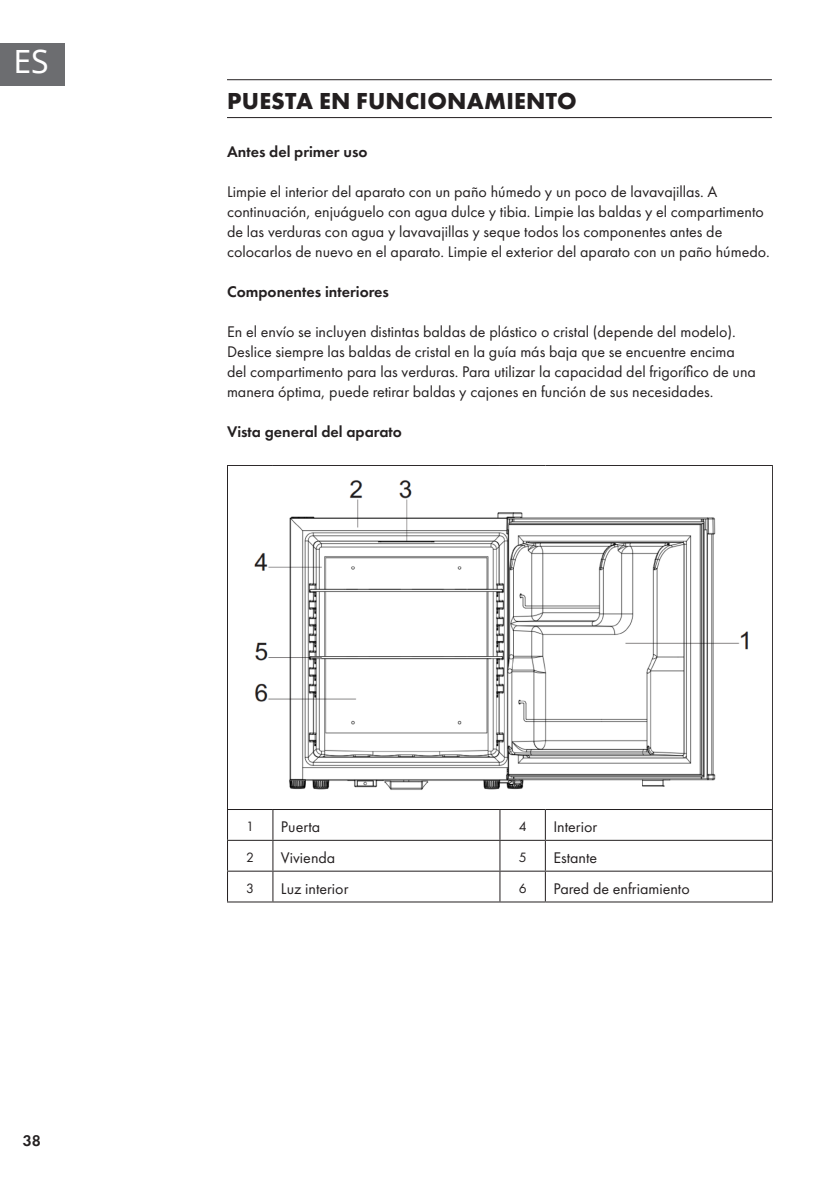
<style>
.page{position:relative;width:840px;height:1191px;background:#fff}
.page>*{position:absolute;margin:0;border:0;box-sizing:border-box;transform-origin:0 0}
.t1{font:32px "Noto Sans";color:#fff}
.Super_Headline{font:700 24px "Futura PTW08";letter-spacing:.01em;color:#231f20}
.Base_Text{font:16px/20px "Futura PTW08";color:#231f20}
.Base_Text-2{font:600 16px "Futura PTW08";color:#231f20}
.Tabelle{font:16px "Futura PTW08";color:#231f20}
.Tabelle-2{font:14px "Futura PTW08";color:#231f20}
</style>
<div class="page">
<div style="left:0;top:43px;width:65px;height:42px;background:#6c6d70"></div>
<hr style="left:227px;top:79px;width:544px;height:1px;background:#231f20">
<hr style="left:227px;top:117px;width:544px;height:1px;background:#231f20">
<hr style="left:227px;top:465px;width:46px;height:1px;background:#231f20">
<hr style="left:227px;top:466px;width:1px;height:343px;background:#231f20">
<hr style="left:273px;top:465px;width:226px;height:1px;background:#231f20">
<hr style="left:499px;top:465px;width:46px;height:1px;background:#231f20">
<hr style="left:545px;top:465px;width:227px;height:1px;background:#231f20">
<hr style="left:771px;top:466px;width:1px;height:343px;background:#231f20">
<hr style="left:227px;top:809px;width:46px;height:1px;background:#231f20">
<hr style="left:227px;top:810px;width:1px;height:30px;background:#231f20">
<hr style="left:273px;top:809px;width:226px;height:1px;background:#231f20">
<hr style="left:272px;top:810px;width:1px;height:30px;background:#231f20">
<hr style="left:499px;top:809px;width:46px;height:1px;background:#231f20">
<hr style="left:499px;top:810px;width:1px;height:30px;background:#231f20">
<hr style="left:545px;top:809px;width:227px;height:1px;background:#231f20">
<hr style="left:544px;top:810px;width:1px;height:30px;background:#231f20">
<hr style="left:771px;top:810px;width:1px;height:30px;background:#231f20">
<hr style="left:227px;top:840px;width:46px;height:1px;background:#231f20">
<svg style="left:227px;top:841px;width:1px;height:29px"></svg>
<hr style="left:273px;top:840px;width:226px;height:1px;background:#231f20">
<svg style="left:272px;top:841px;width:1px;height:29px"></svg>
<hr style="left:499px;top:840px;width:46px;height:1px;background:#231f20">
<svg style="left:499px;top:841px;width:1px;height:29px"></svg>
<hr style="left:545px;top:840px;width:227px;height:1px;background:#231f20">
<svg style="left:544px;top:841px;width:1px;height:29px"></svg>
<svg style="left:771px;top:841px;width:1px;height:29px"></svg>
<hr style="left:227px;top:870px;width:46px;height:1px;background:#231f20">
<hr style="left:227px;top:871px;width:1px;height:30px;background:#231f20">
<hr style="left:273px;top:870px;width:226px;height:1px;background:#231f20">
<hr style="left:272px;top:871px;width:1px;height:30px;background:#231f20">
<hr style="left:499px;top:870px;width:46px;height:1px;background:#231f20">
<hr style="left:499px;top:871px;width:1px;height:30px;background:#231f20">
<hr style="left:545px;top:870px;width:227px;height:1px;background:#231f20">
<hr style="left:544px;top:871px;width:1px;height:30px;background:#231f20">
<hr style="left:771px;top:871px;width:1px;height:30px;background:#231f20">
<hr style="left:227px;top:901px;width:46px;height:1px;background:#231f20">
<hr style="left:273px;top:901px;width:226px;height:1px;background:#231f20">
<hr style="left:499px;top:901px;width:46px;height:1px;background:#231f20">
<hr style="left:545px;top:901px;width:227px;height:1px;background:#231f20">
<img style="left:254px;top:480px;width:495px;height:310px">
<h1 class="t1" style="left:14px;top:40px;width:37px">ES</h1>
<p class="Base_Text-2" style="left:23px;top:1130px;width:20px">38</p>
<p class="Super_Headline" style="left:227px;top:85px;width:351px">PUESTA EN FUNCIONAMIENTO</p>
<p class="Base_Text-2" style="left:227px;top:142px;width:142px">Antes del primer uso</p>
<p class="Base_Text" style="left:227px;top:181px;width:544px">Limpie el interior del aparato con un paño húmedo y un poco de lavavajillas. A continuación, enjuáguelo con agua dulce y tibia. Limpie las baldas y el compartimento de las verduras con agua y lavavajillas y seque todos los componentes antes de colocarlos de nuevo en el aparato. Limpie el exterior del aparato con un paño húmedo.</p>
<p class="Base_Text-2" style="left:227px;top:282px;width:163px">Componentes interiores</p>
<p class="Base_Text" style="left:227px;top:321px;width:530px">En el envío se incluyen distintas baldas de plástico o cristal (depende del modelo).<br>Deslice siempre las baldas de cristal en la guía más baja que se encuentre encima del compartimento para las verduras. Para utilizar la capacidad del frigorífico de una manera óptima, puede retirar baldas y cajones en función de sus necesidades.</p>
<p class="Base_Text-2" style="left:227px;top:422px;width:176px">Vista general del aparato</p>
<p class="Tabelle-2" style="left:246px;top:818px;width:9px">1</p>
<p class="Tabelle" style="left:281px;top:817px;width:41px">Puerta</p>
<p class="Tabelle-2" style="left:518px;top:818px;width:9px">4</p>
<p class="Base_Text" style="left:553px;top:817px;width:45px">Interior</p>
<p class="Tabelle-2" style="left:246px;top:849px;width:9px">2</p>
<p class="Tabelle" style="left:281px;top:848px;width:56px">Vivienda</p>
<p class="Tabelle-2" style="left:518px;top:849px;width:9px">5</p>
<p class="Base_Text" style="left:553px;top:847px;width:45px">Estante</p>
<p class="Tabelle-2" style="left:246px;top:880px;width:9px">3</p>
<p class="Tabelle" style="left:281px;top:879px;width:69px">Luz interior</p>
<p class="Tabelle-2" style="left:518px;top:880px;width:9px">6</p>
<p class="Base_Text" style="left:553px;top:878px;width:138px">Pared de enfriamiento</p>
</div>
